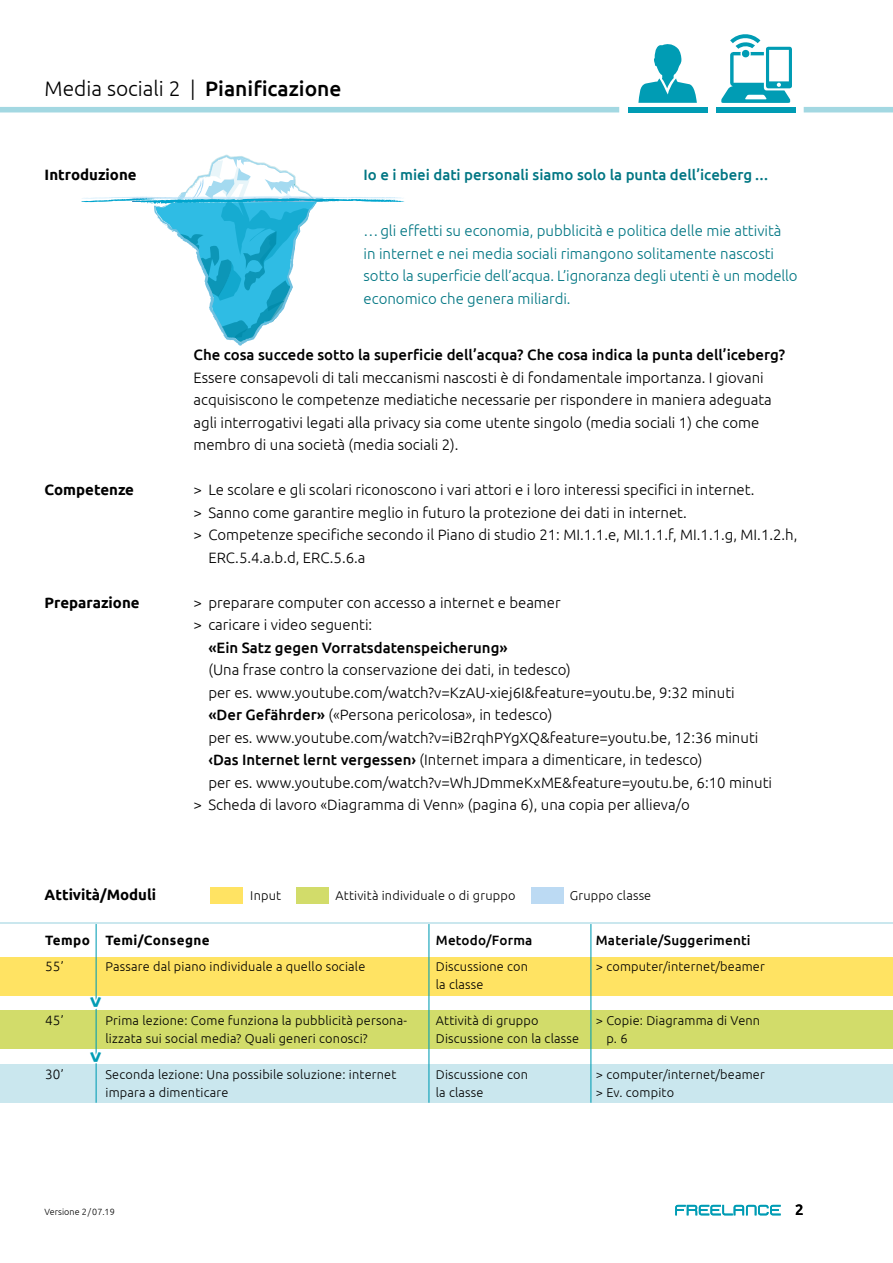
<style>
.page{position:relative;width:893px;height:1263px;background:#fff}
.page>*{position:absolute;margin:0;border:0;box-sizing:border-box;transform-origin:0 0}
.t1{font:300 21px "Ubuntu";color:#000}
.t2{font:500 21px "Ubuntu";color:#009cb4}
.t3{font:300 15px/22.5px "Ubuntu";color:#000}
.t4{font:300 15px/22.5px "Ubuntu";color:#007683}
.t5{font:500 15px "Ubuntu";color:#000}
.t6{font:500 15px "Ubuntu";color:#007683}
.t7{font:700 15px "Ubuntu";color:#000}
.t8{font:500 13.5px "Ubuntu";letter-spacing:.015em;color:#000}
.t9{font:700 13.5px "Ubuntu";letter-spacing:.03em;color:#000}
.t10{font:300 13.5px "Ubuntu";color:#000}
.t11{font:300 12.75px/18px "Ubuntu";letter-spacing:.015em;color:#000}
.t12{font:300 9px "Ubuntu";color:#000}
.s1{font-weight:500}
</style>
<div class="page">
<div style="left:716px;top:107px;width:80px;height:5px;background:#009cb4"></div>
<svg style="left:721px;top:34px;width:71px;height:69px"></svg>
<div style="left:628px;top:107px;width:79px;height:6px;background:#009cb4"></div>
<svg style="left:638px;top:44px;width:59px;height:59px"></svg>
<div style="left:0;top:107px;width:619px;height:5px;background:#a3d8e2"></div>
<svg style="left:804px;top:107px;width:89px;height:5px"></svg>
<svg style="left:675px;top:1205px;width:106px;height:10px"></svg>
<div style="left:0;top:1010px;width:893px;height:39px;background:#d2dc6a"></div>
<div style="left:0;top:1064px;width:893px;height:39px;background:#cae7ee"></div>
<div style="left:0;top:957px;width:893px;height:39px;background:#ffe363"></div>
<hr style="left:0;top:922px;width:893px;height:2px;background:#cae7ee">
<hr style="left:428px;top:924px;width:1px;height:179px;background:#009cb4">
<hr style="left:590px;top:924px;width:1px;height:179px;background:#009cb4">
<hr style="left:96px;top:924px;width:1px;height:179px;background:#009cb4">
<svg style="left:93px;top:994px;width:5px;height:19px"></svg>
<svg style="left:95px;top:1048px;width:2px;height:19px"></svg>
<svg style="left:81px;top:155px;width:324px;height:191px"></svg>
<div style="left:210px;top:887px;width:33px;height:16px;background:#ffe363"></div>
<div style="left:297px;top:887px;width:32px;height:16px;background:#d2dc6a"></div>
<div style="left:531px;top:887px;width:32px;height:16px;background:#bcdaf3"></div>
<h1 class="t1" style="left:45px;top:75px;width:298px">Media sociali 2 | <span class="s1">Pianificazione</span></h1>
<p class="t7" style="left:45px;top:166px;width:93px">Introduzione</p>
<p class="t6" style="left:364px;top:165px;width:407px">Io e i miei dati personali siamo solo la punta dell’iceberg…</p>
<p class="t4" style="left:364px;top:219px;width:436px">…gli effetti su economia, pubblicità e politica delle mie attività<br>in internet e nei media sociali rimangono solitamente nascosti sotto la superficie dell’acqua. L’ignoranza degli utenti è un modello economico che genera miliardi.</p>
<p class="t7" style="left:45px;top:481px;width:91px">Competenze</p>
<p class="t7" style="left:45px;top:593px;width:96px">Preparazione</p>
<p class="t7" style="left:45px;top:886px;width:113px">Attività/Moduli</p>
<p class="t5" style="left:193px;top:345px;width:593px">Che cosa succede sotto la superficie dell’acqua? Che cosa indica la punta dell’iceberg?</p>
<p class="t3" style="left:193px;top:366px;width:580px">Essere consapevoli di tali meccanismi nascosti è di fondamentale importanza. I giovani acquisiscono le competenze mediatiche necessarie per rispondere in maniera adeguata agli interrogativi legati alla privacy sia come utente singolo (media sociali 1) che come membro di una società (media sociali 2).</p>
<p class="t3" style="left:193px;top:478px;width:562px">&gt; Le scolare e gli scolari riconoscono i vari attori e i loro interessi specifici in internet.</p>
<p class="t3" style="left:193px;top:501px;width:495px">&gt; Sanno come garantire meglio in futuro la protezione dei dati in internet.</p>
<p class="t3" style="left:193px;top:523px;width:606px">&gt; Competenze specifiche secondo il Piano di studio 21: MI.1.1.e, MI.1.1.f, MI.1.1.g, MI.1.2.h,</p>
<p class="t3" style="left:208px;top:546px;width:159px">ERC.5.4.a.b.d, ERC.5.6.a</p>
<p class="t3" style="left:193px;top:591px;width:369px">&gt; preparare computer con accesso a internet e beamer &gt; caricare i video seguenti:</p>
<p class="t5" style="left:208px;top:638px;width:301px">«Ein Satz gegen Vorratsdatenspeicherung»</p>
<p class="t3" style="left:208px;top:658px;width:364px">(Una frase contro la conservazione dei dati, in tedesco)</p>
<p class="t3" style="left:208px;top:681px;width:528px">per es. www.youtube.com/watch?v=KzAU-xiej6I&amp;feature=youtu.be, 9:32 minuti</p>
<p class="t3" style="left:208px;top:703px;width:345px"><span class="s1">«Der Gefährder»</span> («Persona pericolosa», in tedesco)</p>
<p class="t3" style="left:208px;top:726px;width:551px">per es. www.youtube.com/watch?v=iB2rqhPYgXQ&amp;feature=youtu.be, 12:36 minuti</p>
<p class="t3" style="left:208px;top:748px;width:496px"><span class="s1">‹Das Internet lernt vergessen›</span> (Internet impara a dimenticare, in tedesco)</p>
<p class="t3" style="left:208px;top:771px;width:565px">per es. www.youtube.com/watch?v=WhJDmmeKxME&amp;feature=youtu.be, 6:10 minuti</p>
<p class="t3" style="left:193px;top:793px;width:498px">&gt; Scheda di lavoro «Diagramma di Venn» (pagina 6), una copia per allieva/o</p>
<p class="t11" style="left:250px;top:886px;width:32px">Input</p>
<p class="t11" style="left:335px;top:886px;width:181px">Attività individuale o di gruppo</p>
<p class="t11" style="left:570px;top:886px;width:83px">Gruppo classe</p>
<p class="t9" style="left:45px;top:932px;width:46px">Tempo</p>
<p class="t10" style="left:45px;top:958px;width:20px">55’</p>
<p class="t9" style="left:106px;top:932px;width:106px">Temi/Consegne</p>
<p class="t11" style="left:106px;top:957px;width:261px">Passare dal piano individuale a quello sociale</p>
<p class="t10" style="left:45px;top:1012px;width:20px">45’</p>
<p class="t10" style="left:45px;top:1066px;width:20px">30’</p>
<h1 class="t2" style="left:111px;top:996px;width:68px;rotate:90deg">&gt; &gt;</h1>
<p class="t11" style="left:106px;top:1011px;width:303px">Prima lezione: Come funziona la pubblicità persona&shy;lizzata sui social media? Quali generi conosci?</p>
<p class="t11" style="left:106px;top:1065px;width:292px">Seconda lezione: Una possibile soluzione: internet impara a dimenticare</p>
<p class="t8" style="left:436px;top:932px;width:98px">Metodo/Forma</p>
<p class="t11" style="left:436px;top:957px;width:94px">Discussione con la classe</p>
<p class="t11" style="left:436px;top:1011px;width:145px">Attività di gruppo<br>Discussione con la classe</p>
<p class="t11" style="left:436px;top:1065px;width:94px">Discussione con la classe</p>
<p class="t8" style="left:596px;top:932px;width:156px">Materiale/Suggerimenti</p>
<p class="t11" style="left:596px;top:957px;width:171px">&gt; computer/internet/beamer</p>
<p class="t11" style="left:606px;top:1011px;width:155px;text-indent:-10px">&gt; Copie: Diagramma di Venn p. 6</p>
<p class="t11" style="left:596px;top:1065px;width:171px">&gt; computer/internet/beamer &gt; Ev. compito</p>
<p class="t12" style="left:45px;top:1206px;width:72px">Versione 2/07.19</p>
<p class="t5" style="left:795px;top:1200px;width:10px">2</p>
</div>
